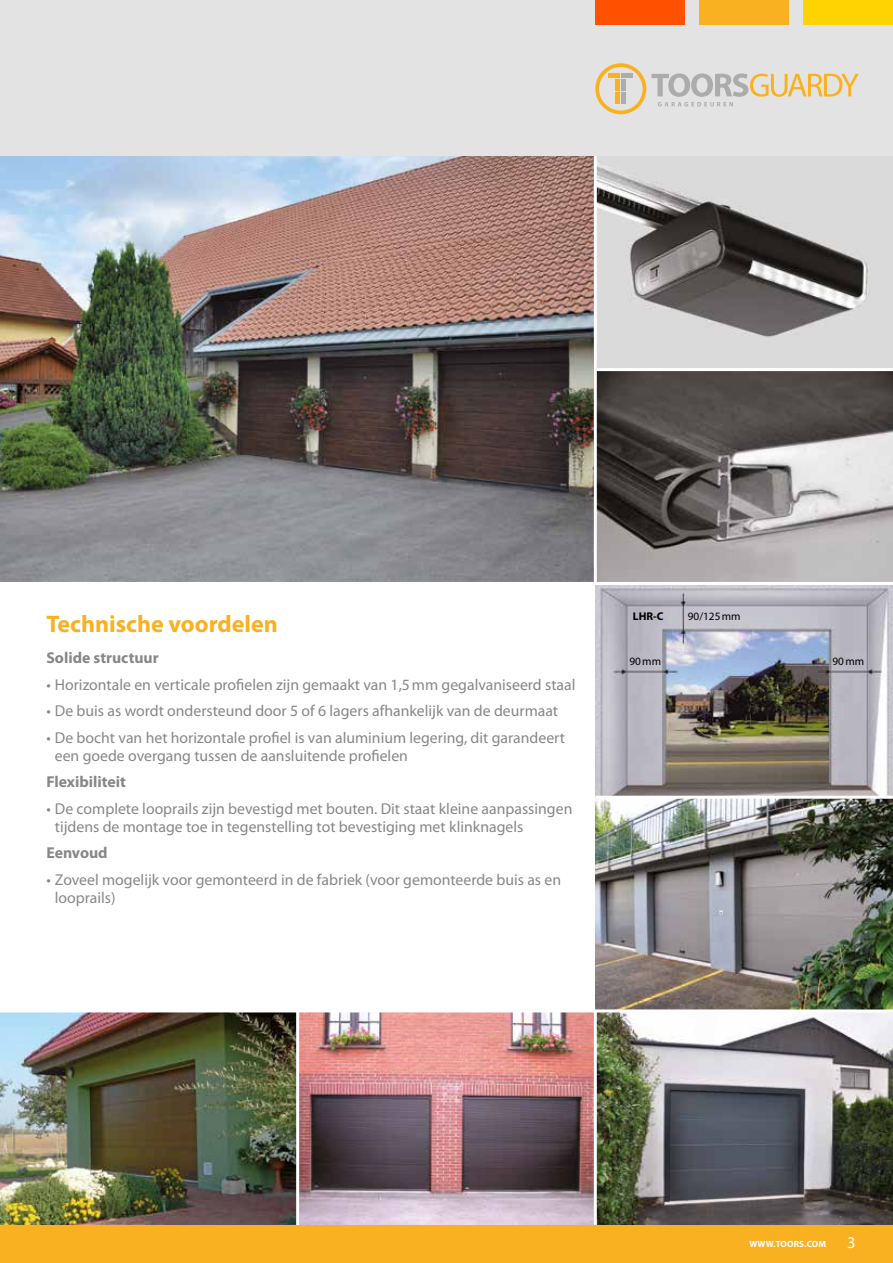
<style>
.page{position:relative;width:893px;height:1263px;background:#fff}
.page>*{position:absolute;margin:0;border:0;box-sizing:border-box;transform-origin:0 0}
.t1{font:700 24px "Myriad Pro";color:#f9b122}
.t2{font:16.5px "Myriad Pro";color:#fff}
.t3{font:15.75px/18px "Myriad Pro";color:#878787}
.t4{font:700 15.75px "Myriad Pro";color:#878787}
.t5{font:11.25px "Myriad Pro";color:#000}
.t6{font:700 11.25px "Myriad Pro";color:#000}
.t7{font:700 9px "Myriad Pro";letter-spacing:.02em;color:#fff}
</style>
<div class="page">
<img style="left:595px;top:585px;width:298px;height:424px">
<img style="left:1px;top:1012px;width:892px;height:213px">
<img style="left:0;top:156px;width:893px;height:426px">
<img style="left:0;top:1011px;width:1px;height:214px">
<hr style="left:0;top:1009px;width:893px;height:3px;background:#fff">
<hr style="left:595px;top:368px;width:298px;height:3px;background:#fff">
<hr style="left:594px;top:156px;width:3px;height:429px;background:#fff">
<hr style="left:296px;top:1011px;width:3px;height:217px;background:#fff">
<hr style="left:594px;top:1011px;width:3px;height:217px;background:#fff">
<hr style="left:595px;top:796px;width:298px;height:3px;background:#fff">
<div style="left:0;top:1225px;width:893px;height:38px;background:#f9b122"></div>
<div style="left:0;top:0;width:893px;height:156px;background:#e3e3e3"></div>
<div style="left:804px;top:0;width:89px;height:25px;background:#ffd300"></div>
<div style="left:699px;top:0;width:90px;height:25px;background:#f9b122"></div>
<div style="left:595px;top:0;width:90px;height:25px;background:#ff5100"></div>
<svg style="left:595px;top:63px;width:264px;height:51px"></svg>
<h1 class="t1" style="left:46px;top:609px;width:233px">Technische voordelen</h1>
<p class="t4" style="left:46px;top:647px;width:114px">Solide structuur</p>
<p class="t3" style="left:46px;top:675px;width:531px">• Horizontale en verticale profielen zijn gemaakt van 1,5mm gegalvaniseerd staal</p>
<p class="t3" style="left:46px;top:702px;width:513px">• De buis as wordt ondersteund door 5 of 6 lagers afhankelijk van de deurmaat</p>
<p class="t3" style="left:55px;top:728px;width:512px;text-indent:-9px">• De bocht van het horizontale profiel is van aluminium legering, dit garandeert een goede overgang tussen de aansluitende profielen</p>
<p class="t4" style="left:46px;top:772px;width:81px">Flexibiliteit</p>
<p class="t3" style="left:55px;top:799px;width:519px;text-indent:-9px">• De complete looprails zijn bevestigd met bouten. Dit staat kleine aanpassingen tijdens de montage toe in tegenstelling tot bevestiging met klinknagels</p>
<p class="t4" style="left:46px;top:843px;width:63px">Eenvoud</p>
<p class="t3" style="left:55px;top:870px;width:508px;text-indent:-9px">• Zoveel mogelijk voor gemonteerd in de fabriek (voor gemonteerde buis as en looprails)</p>
<p class="t6" style="left:633px;top:609px;width:32px">LHR-C</p>
<p class="t5" style="left:688px;top:609px;width:54px">90/125mm</p>
<p class="t5" style="left:629px;top:654px;width:33px">90mm</p>
<p class="t5" style="left:832px;top:654px;width:33px">90mm</p>
<p class="t7" style="left:749px;top:1238px;width:78px">WWW.TOORS.COM</p>
<p class="t2" style="left:847px;top:1232px;width:10px">3</p>
</div>
